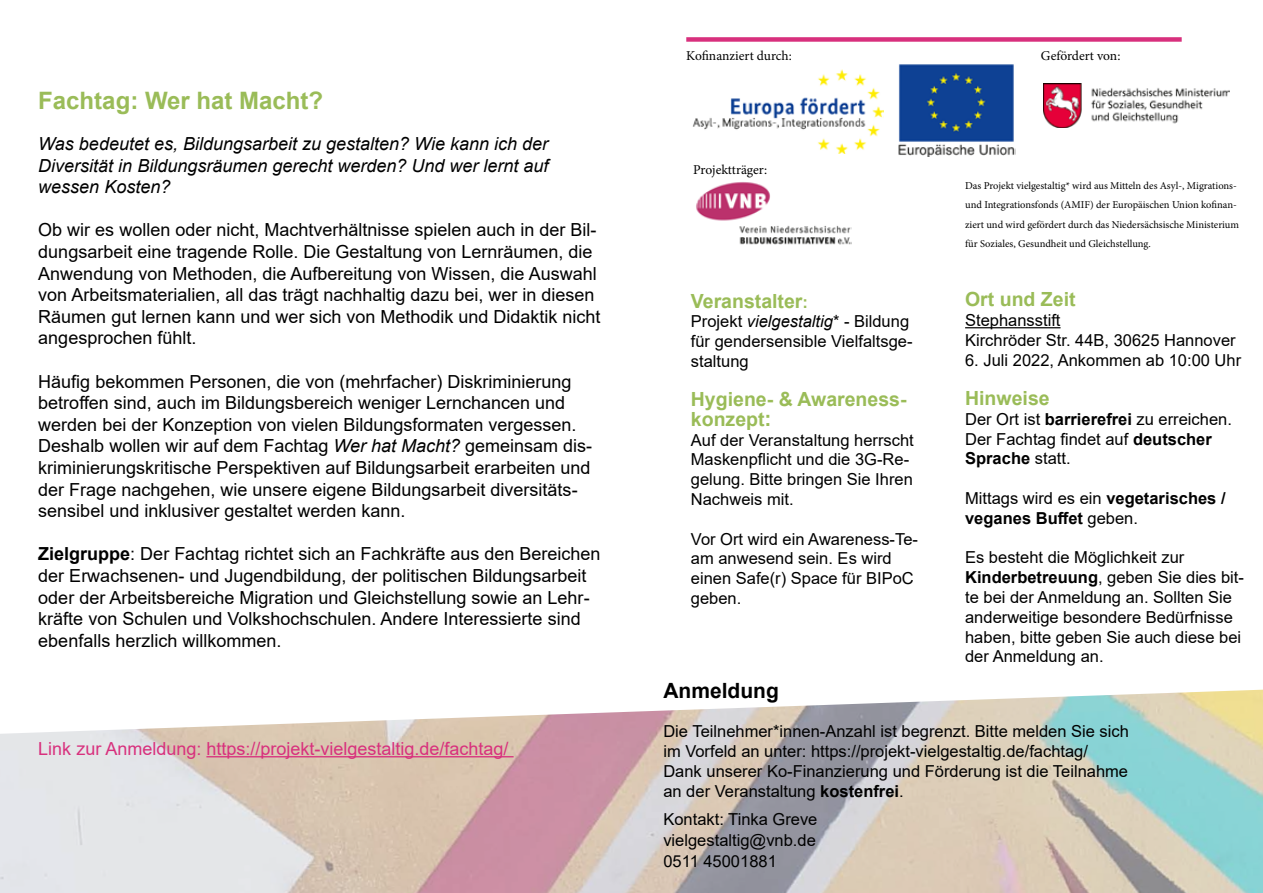
<style>
.page{position:relative;width:1263px;height:893px;background:#fff}
.page>*{position:absolute;margin:0;border:0;box-sizing:border-box;transform-origin:0 0}
.t1{font:700 24px "Arial";color:#9abc58}
.t2{font:700 21px "Arial";color:#000}
.t3{font:700 19.5px/19.5px "Arial";color:#9abc58}
.t4{font:18px/21.6px "Arial";color:#000}
.t5{font:italic 18px/21.6px "Arial";color:#000;text-align:justify}
.t6{font:18px "Arial";color:#d8307d}
.t7{font:16.5px/19.8px "Arial";color:#000}
.t8{font:700 16.5px/19.8px "Arial";color:#000}
.t9{font:13.5px "Minion Pro";letter-spacing:-.005em;color:#000}
.t10{font:10.5px/19.5px "Minion Pro";color:#000}
.s1{font-style:italic}
.s2{font-weight:700}
.s3{font-size:16.5px}
.s4{font-size:21px}
.s5{font-weight:400}
</style>
<div class="page">
<img style="left:0;top:690px;width:1263px;height:203px">
<hr style="left:206px;top:756px;width:308px;height:1px;background:#d8307d">
<div style="left:686px;top:37px;width:496px;height:5px;background:#d8307d"></div>
<img style="left:1043px;top:84px;width:186px;height:44px">
<img style="left:692px;top:69px;width:192px;height:84px">
<img style="left:696px;top:182px;width:155px;height:63px">
<hr style="left:965px;top:327px;width:95px;height:1px;background:#000">
<img style="left:898px;top:64px;width:117px;height:92px">
<h1 class="t1" style="left:38px;top:84px;width:286px">Fachtag: Wer hat Macht?</h1>
<p class="t5" style="left:38px;top:133px;width:512px">Was bedeutet es, Bildungsarbeit zu gestalten? Wie kann ich der Diversität in Bildungsräumen gerecht werden? Und wer lernt auf wessen Kosten?</p>
<p class="t4" style="left:38px;top:219px;width:564px">Ob wir es wollen oder nicht, Machtverhältnisse spielen auch in der Bil&shy;dungsarbeit eine tragende Rolle. Die Gestaltung von Lernräumen, die Anwendung von Methoden, die Aufbereitung von Wissen, die Auswahl von Arbeitsmaterialien, all das trägt nachhaltig dazu bei, wer in diesen Räumen gut lernen kann und wer sich von Methodik und Didaktik nicht angesprochen fühlt.</p>
<p class="t4" style="left:38px;top:370px;width:555px">Häufig bekommen Personen, die von (mehrfacher) Diskriminierung betroffen sind, auch im Bildungsbereich weniger Lernchancen und werden bei der Konzeption von vielen Bildungsformaten vergessen.<br>Deshalb wollen wir auf dem Fachtag <span class="s1">Wer hat Macht?</span> gemeinsam dis&shy;kriminierungskritische Perspektiven auf Bildungsarbeit erarbeiten und der Frage nachgehen, wie unsere eigene Bildungsarbeit diversitäts&shy;sensibel und inklusiver gestaltet werden kann.</p>
<p class="t4" style="left:38px;top:543px;width:564px"><span class="s2">Zielgruppe</span>: Der Fachtag richtet sich an Fachkräfte aus den Bereichen der Erwachsenen- und Jugendbildung, der politischen Bildungsarbeit oder der Arbeitsbereiche Migration und Gleichstellung sowie an Lehr&shy;kräfte von Schulen und Volkshochschulen. Andere Interessierte sind ebenfalls herzlich willkommen.</p>
<p class="t6" style="left:38px;top:736px;width:472px">Link zur Anmeldung: https://projekt-vielgestaltig.de/fachtag/</p>
<p class="t9" style="left:686px;top:47px;width:107px">Kofinanziert durch:</p>
<p class="t9" style="left:1041px;top:47px;width:81px">Gefördert von:</p>
<p class="t9" style="left:693px;top:161px;width:76px">Projektträger:</p>
<p class="t3" style="left:691px;top:291px;width:119px">Veranstalter<span class="s3">:</span></p>
<p class="t7" style="left:691px;top:312px;width:223px">Projekt <span class="s1">vielgestaltig</span>* - Bildung für gendersensible Vielfaltsge&shy;staltung</p>
<p class="t3" style="left:691px;top:390px;width:217px">Hygiene- &amp; Awareness&shy;konzept<span class="s4">:</span></p>
<p class="t7" style="left:691px;top:430px;width:224px">Auf der Veranstaltung herrscht<br>Maskenpflicht und die 3G-Re&shy;gelung. Bitte bringen Sie Ihren<br>Nachweis mit.</p>
<p class="t7" style="left:691px;top:529px;width:229px">Vor Ort wird ein Awareness-Te&shy;am anwesend sein. Es wird einen Safe(r) Space für BIPoC geben.</p>
<p class="t10" style="left:965px;top:176px;width:275px">Das Projekt vielgestaltig* wird aus Mitteln des Asyl-, Migrations&shy;und Integrationsfonds (AMIF) der Europäischen Union kofinan&shy;ziert und wird gefördert durch das Niedersächsische Ministerium für Soziales, Gesundheit und Gleichstellung.</p>
<p class="t3" style="left:965px;top:290px;width:112px">Ort und Zeit</p>
<p class="t7" style="left:965px;top:310px;width:272px">Stephansstift<br>Kirchröder Str. 44B, 30625 Hannover</p>
<p class="t7" style="left:965px;top:350px;width:278px">6. Juli 2022, Ankommen ab 10:00 Uhr</p>
<p class="t3" style="left:965px;top:389px;width:86px">Hinweise</p>
<p class="t7" style="left:965px;top:409px;width:268px">Der Ort ist <span class="s2">barrierefrei</span> zu erreichen.<br>Der Fachtag findet auf <span class="s2">deutscher<br>Sprache</span> statt.</p>
<p class="t8" style="left:965px;top:488px;width:262px"><span class="s5">Mittags wird es ein</span> vegetarisches / veganes Buffet <span class="s5">geben.</span></p>
<p class="t7" style="left:965px;top:547px;width:280px">Es besteht die Möglichkeit zur<br><span class="s2">Kinderbetreuung</span>, geben Sie dies bit&shy;te bei der Anmeldung an. Sollten Sie anderweitige besondere Bedürfnisse haben, bitte geben Sie auch diese bei der Anmeldung an.</p>
<p class="t2" style="left:663px;top:676px;width:117px">Anmeldung</p>
<p class="t7" style="left:663px;top:721px;width:467px">Die Teilnehmer*innen-Anzahl ist begrenzt. Bitte melden Sie sich im Vorfeld an unter: https://projekt-vielgestaltig.de/fachtag/ Dank unserer Ko-Finanzierung und Förderung ist die Teilnahme an der Veranstaltung <span class="s2">kostenfrei</span>.</p>
<p class="t7" style="left:663px;top:809px;width:156px;line-height:21px;text-align:justify">Kontakt: Tinka Greve vielgestaltig@vnb.de 0511 45001881</p>
</div>
